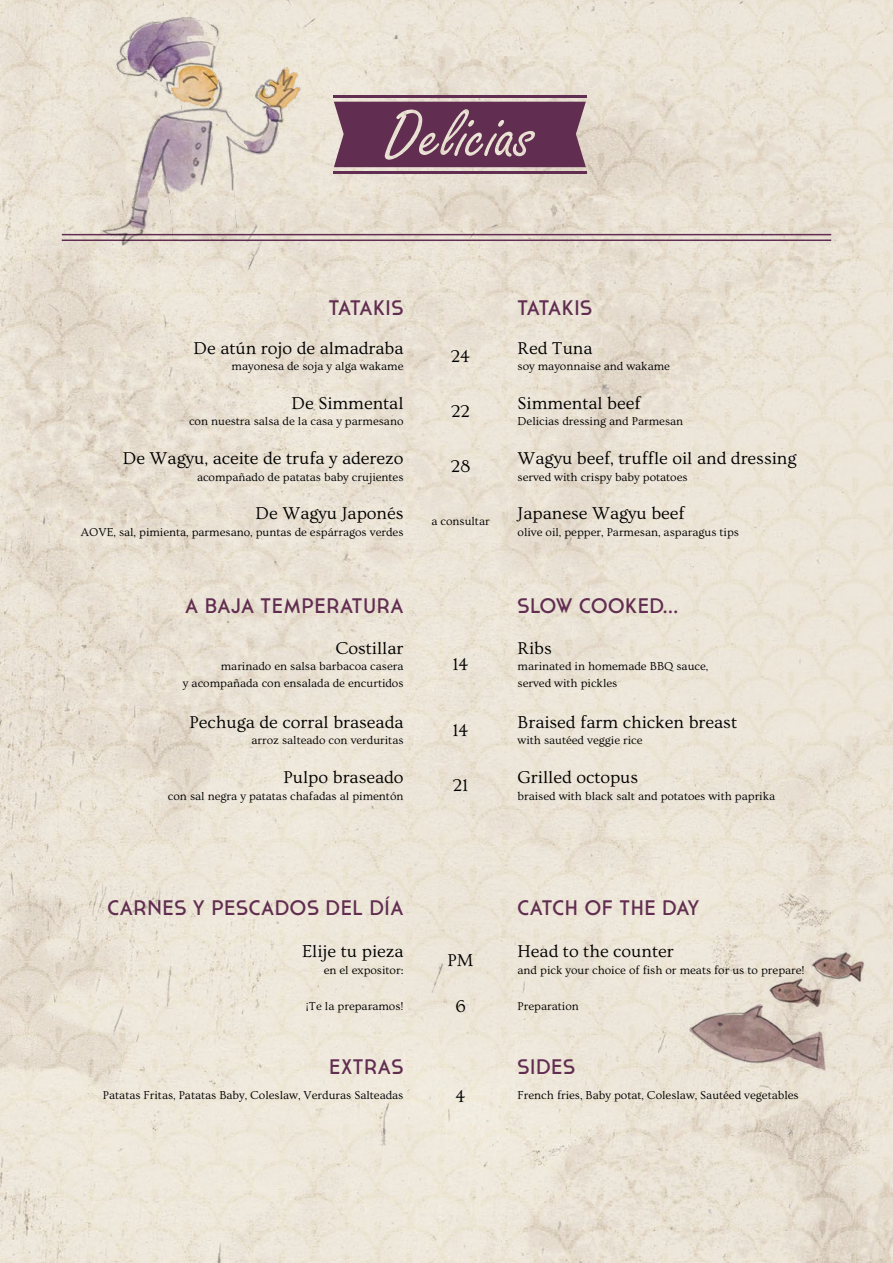
<style>
.page{position:relative;width:893px;height:1263px;background:#fff}
.page>*{position:absolute;margin:0;border:0;box-sizing:border-box;transform-origin:0 0}
.t1{font:21px "Cassannet";letter-spacing:.03em;color:#612d50}
.t2{font:21px "Cassannet";letter-spacing:-.015em;color:#612d50}
.t3{font:18px "Ovo";color:#000}
.t4{font:12px/16.5px "Ovo";color:#000;text-align:right}
</style>
<div class="page">
<img style="left:0;top:0;width:893px;height:1263px">
<hr style="left:62px;top:239px;width:769px;height:2px;background:#612d50">
<hr style="left:62px;top:234px;width:769px;height:1px;background:#612d50">
<hr style="left:333px;top:96px;width:253px;height:2px;background:#612d50">
<hr style="left:333px;top:171px;width:253px;height:2px;background:#612d50">
<svg style="left:334px;top:102px;width:252px;height:65px"></svg>
<img style="left:679px;top:931px;width:214px;height:140px">
<img style="left:78px;top:0;width:230px;height:257px">
<h1 class="t2" style="left:329px;top:295px;width:76px">TATAKIS</h1>
<h1 class="t2" style="left:518px;top:295px;width:76px">TATAKIS</h1>
<h2 class="t3" style="left:194px;top:338px;width:211px">De atún rojo de almadraba</h2>
<p class="t4" style="left:232px;top:358px;width:173px">mayonesa de soja y alga wakame</p>
<h2 class="t3" style="left:518px;top:338px;width:76px">Red Tuna</h2>
<p class="t4" style="left:518px;top:358px;width:154px">soy mayonnaise and wakame</p>
<h2 class="t3" style="left:451px;top:346px;width:21px">24</h2>
<h2 class="t3" style="left:292px;top:393px;width:113px">De Simmental</h2>
<p class="t4" style="left:189px;top:413px;width:216px">con nuestra salsa de la casa y parmesano</p>
<h2 class="t3" style="left:451px;top:401px;width:21px">22</h2>
<h2 class="t3" style="left:518px;top:393px;width:125px">Simmental beef</h2>
<p class="t4" style="left:518px;top:413px;width:167px">Delicias dressing and Parmesan</p>
<h2 class="t3" style="left:123px;top:449px;width:282px">De Wagyu, aceite de trufa y aderezo</h2>
<p class="t4" style="left:197px;top:469px;width:208px">acompañado de patatas baby crujientes</p>
<h2 class="t3" style="left:451px;top:457px;width:21px">28</h2>
<h2 class="t3" style="left:518px;top:449px;width:280px">Wagyu beef, truffle oil and dressing</h2>
<p class="t4" style="left:518px;top:469px;width:172px">served with crispy baby potatoes</p>
<h2 class="t3" style="left:256px;top:504px;width:149px">De Wagyu Japonés</h2>
<p class="t4" style="left:81px;top:524px;width:324px">AOVE, sal, pimienta, parmesano, puntas de espárragos verdes</p>
<p class="t4" style="left:431px;top:513px;width:60px">a consultar</p>
<h2 class="t3" style="left:518px;top:504px;width:169px">Japanese Wagyu beef</h2>
<p class="t4" style="left:518px;top:524px;width:223px">olive oil, pepper, Parmesan, asparagus tips</p>
<h1 class="t1" style="left:185px;top:593px;width:220px">A BAJA TEMPERATURA</h1>
<h1 class="t1" style="left:518px;top:593px;width:162px">SLOW COOKED…</h1>
<h2 class="t3" style="left:335px;top:638px;width:70px">Costillar</h2>
<p class="t4" style="left:183px;top:658px;width:222px">marinado en salsa barbacoa casera<br>y acompañada con ensalada de encurtidos</p>
<h2 class="t3" style="left:452px;top:654px;width:18px">14</h2>
<h2 class="t3" style="left:518px;top:638px;width:36px">Ribs</h2>
<p class="t4" style="left:518px;top:658px;width:192px;text-align:left">marinated in homemade BBQ sauce, served with pickles</p>
<h2 class="t3" style="left:189px;top:712px;width:216px">Pechuga de corral braseada</h2>
<p class="t4" style="left:251px;top:732px;width:153px">arroz salteado con verduritas</p>
<h2 class="t3" style="left:283px;top:767px;width:122px">Pulpo braseado</h2>
<p class="t4" style="left:168px;top:788px;width:237px">con sal negra y patatas chafadas al pimentón</p>
<h2 class="t3" style="left:452px;top:720px;width:18px">14</h2>
<h2 class="t3" style="left:518px;top:712px;width:221px">Braised farm chicken breast</h2>
<p class="t4" style="left:518px;top:732px;width:127px">with sautéed veggie rice</p>
<h2 class="t3" style="left:453px;top:776px;width:17px">21</h2>
<h2 class="t3" style="left:518px;top:767px;width:122px">Grilled octopus</h2>
<p class="t4" style="left:518px;top:788px;width:259px">braised with black salt and potatoes with paprika</p>
<h1 class="t1" style="left:108px;top:895px;width:297px">CARNES Y PESCADOS DEL DÍA</h1>
<h1 class="t1" style="left:518px;top:895px;width:183px">CATCH OF THE DAY</h1>
<h2 class="t3" style="left:302px;top:942px;width:103px">Elije tu pieza</h2>
<p class="t4" style="left:324px;top:962px;width:81px">en el expositor:</p>
<h2 class="t3" style="left:518px;top:942px;width:158px">Head to the counter</h2>
<p class="t4" style="left:518px;top:962px;width:289px">and pick your choice of fish or meats for us to prepare!</p>
<h2 class="t3" style="left:447px;top:950px;width:28px">PM</h2>
<p class="t4" style="left:306px;top:998px;width:99px">¡Te la preparamos!</p>
<h2 class="t3" style="left:455px;top:997px;width:12px">6</h2>
<p class="t4" style="left:518px;top:998px;width:63px">Preparation</p>
<h1 class="t1" style="left:329px;top:1054px;width:76px">EXTRAS</h1>
<h1 class="t1" style="left:518px;top:1054px;width:59px">SIDES</h1>
<p class="t4" style="left:103px;top:1087px;width:302px">Patatas Fritas, Patatas Baby, Coleslaw, Verduras Salteadas</p>
<h2 class="t3" style="left:455px;top:1086px;width:12px">4</h2>
<p class="t4" style="left:518px;top:1087px;width:283px">French fries, Baby potat, Coleslaw, Sautéed vegetables</p>
</div>
